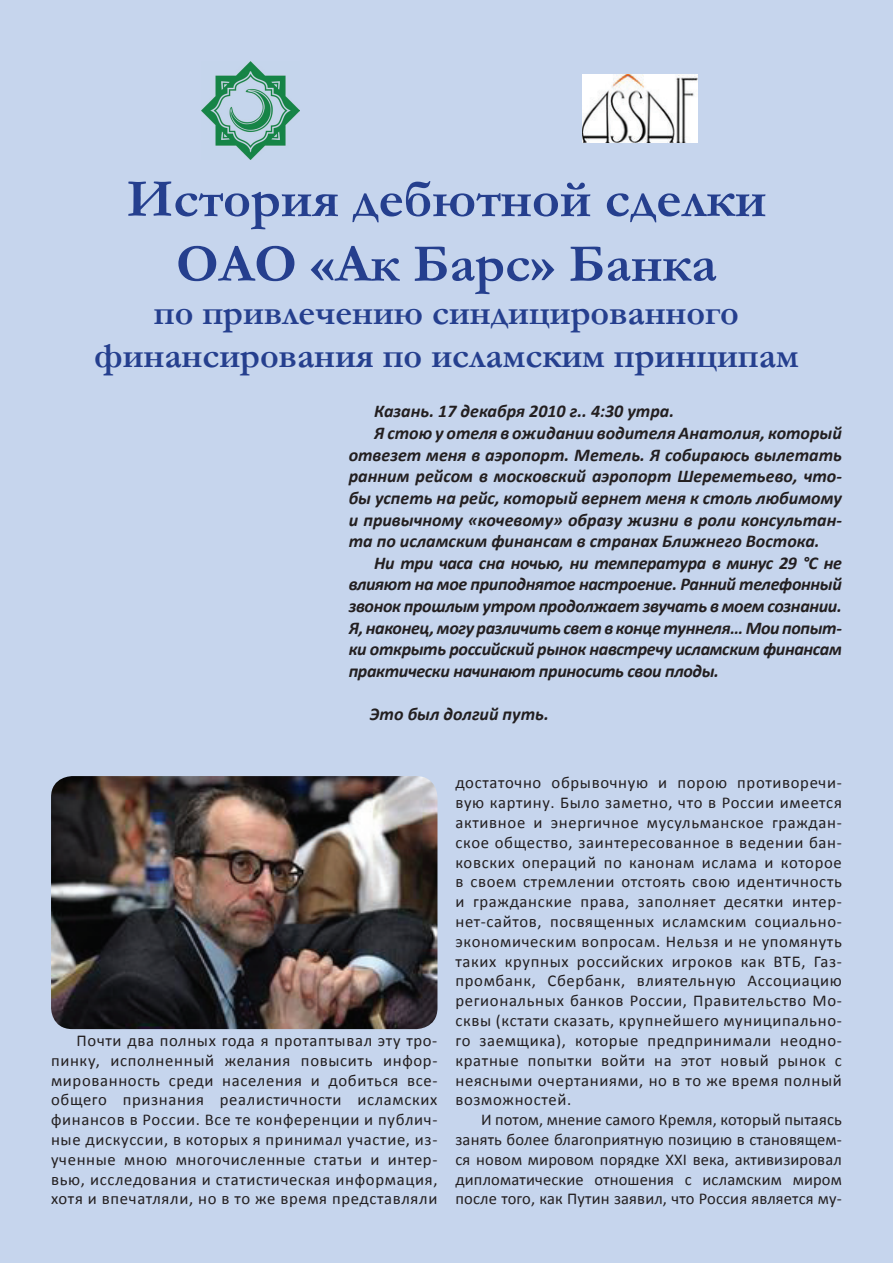
<style>
.page{position:relative;width:893px;height:1263px;background:#c6d5ed}
.page>*{position:absolute;margin:0;border:0;box-sizing:border-box;transform-origin:0 0}
.t1{font:700 54px/64.8px "Garamond";color:#253f8e;text-align:center}
.t2{font:700 36px/43.2px "Garamond";color:#253f8e;text-align:center}
.t3{font:italic 700 18px "Calibri";letter-spacing:-.01em;color:#231f20}
.t4{font:16.5px/19.8px "Calibri";letter-spacing:.04em;color:#231f20;text-align:justify}
</style>
<div class="page">
<img style="left:51px;top:776px;width:386px;height:253px">
<img style="left:583px;top:74px;width:114px;height:68px">
<img style="left:202px;top:62px;width:98px;height:97px">
<h1 class="t1" style="left:127px;top:167px;width:641px">История дебютной сделки<br>ОАО «Ак Барс» Банка</h1>
<h2 class="t2" style="left:94px;top:291px;width:706px">по привлечению синдицированного финансирования по исламским принципам</h2>
<p class="t3" style="left:374px;top:400px;width:301px">Казань. 17 декабря 2010 г.. 4:30 утра.</p>
<p class="t3" style="left:374px;top:422px;width:469px">Я стою у отеля в ожидании водителя Анатолия, который</p>
<p class="t3" style="left:349px;top:443px;width:495px">отвезет меня в аэропорт. Метель. Я собираюсь вылетать</p>
<p class="t3" style="left:349px;top:465px;width:495px">ранним рейсом в московский аэропорт Шереметьево, что-</p>
<p class="t3" style="left:349px;top:486px;width:495px">бы успеть на рейс, который вернет меня к столь любимому</p>
<p class="t3" style="left:349px;top:508px;width:495px">и привычному «кочевому» образу жизни в роли консультан-</p>
<p class="t3" style="left:349px;top:530px;width:472px">та по исламским финансам в странах Ближнего Востока.</p>
<p class="t3" style="left:374px;top:551px;width:469px">Ни три часа сна ночью, ни температура в минус 29 °C не</p>
<p class="t3" style="left:349px;top:573px;width:495px">влияют на мое приподнятое настроение. Ранний телефонный</p>
<p class="t3" style="left:349px;top:594px;width:495px">звонок прошлым утром продолжает звучать в моем сознании.</p>
<p class="t3" style="left:349px;top:616px;width:495px">Я, наконец, могу различить свет в конце туннеля… Мои попыт-</p>
<p class="t3" style="left:349px;top:638px;width:495px">ки открыть российский рынок навстречу исламским финансам</p>
<p class="t3" style="left:349px;top:659px;width:372px">практически начинают приносить свои плоды.</p>
<p class="t3" style="left:370px;top:702px;width:180px">Это был долгий путь.</p>
<p class="t4" style="left:51px;top:1030px;width:388px;text-indent:26px">Почти два полных года я протаптывал эту тро&shy;пинку, исполненный желания повысить инфор&shy;мированность среди населения и добиться все&shy;общего признания реалистичности исламских финансов в России. Все те конференции и публич&shy;ные дискуссии, в которых я принимал участие, из&shy;ученные мною многочисленные статьи и интер&shy;вью, исследования и статистическая информация, хотя и впечатляли, но в то же время представляли</p>
<p class="t4" style="left:455px;top:773px;width:388px">достаточно обрывочную и порою противоречи&shy;вую картину. Было заметно, что в России имеется активное и энергичное мусульманское граждан&shy;ское общество, заинтересованное в ведении бан&shy;ковских операций по канонам ислама и которое в своем стремлении отстоять свою идентичность и гражданские права, заполняет десятки интер&shy;нет-сайтов, посвященных исламским социально&shy;экономическим вопросам. Нельзя и не упомянуть таких крупных российских игроков как ВТБ, Газ&shy;промбанк, Сбербанк, влиятельную Ассоциацию региональных банков России, Правительство Мо&shy;сквы (кстати сказать, крупнейшего муниципально&shy;го заемщика), которые предпринимали неодно&shy;кратные попытки войти на этот новый рынок с неясными очертаниями, но в то же время полный возможностей.</p>
<p class="t4" style="left:455px;top:1110px;width:388px;text-indent:26px">И потом, мнение самого Кремля, который пытаясь занять более благоприятную позицию в становящем&shy;ся новом мировом порядке XXI века, активизировал дипломатические отношения с исламским миром после того, как Путин заявил, что Россия является му-</p>
</div>
